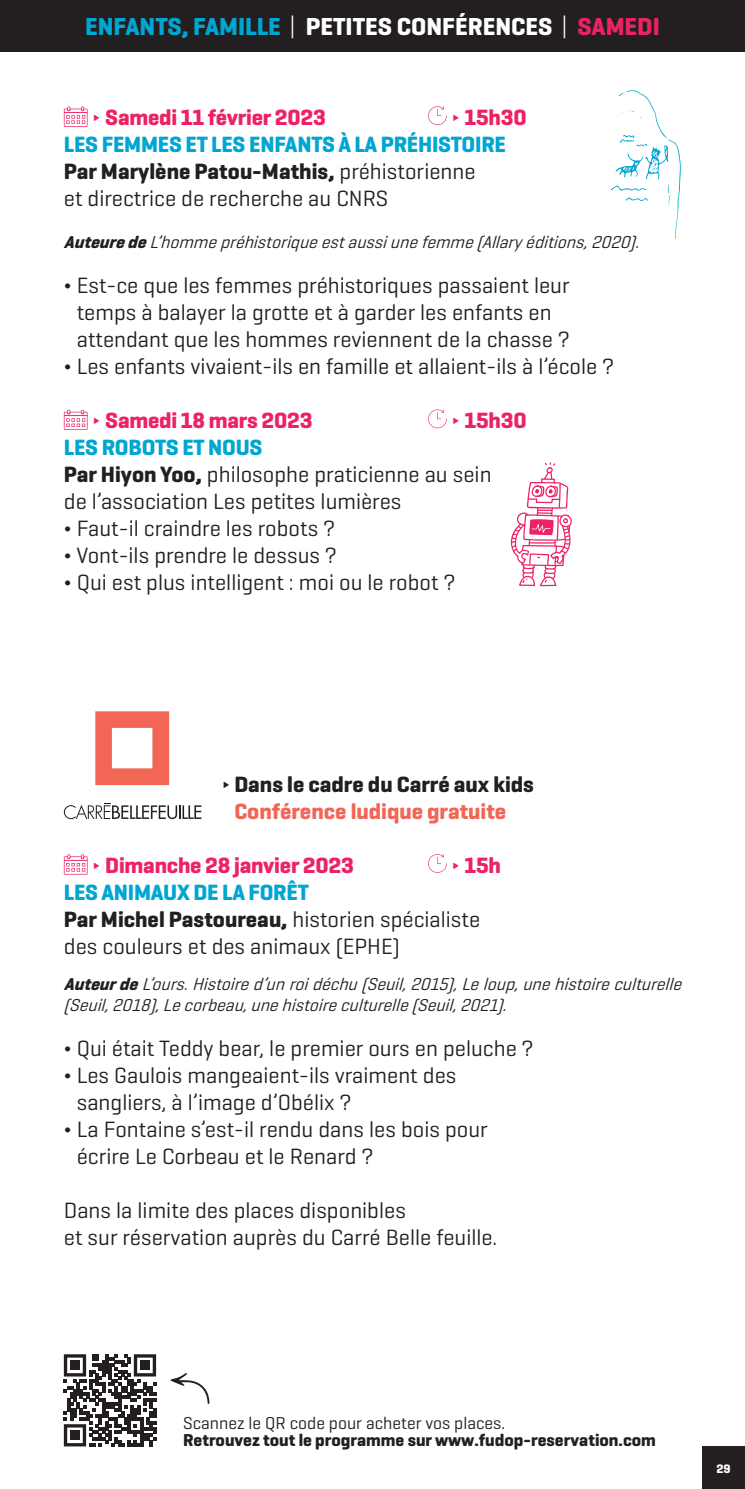
<style>
.page{position:relative;width:745px;height:1489px;background:#fff}
.page>*{position:absolute;margin:0;border:0;box-sizing:border-box;transform-origin:0 0}
.t1{font:700 25px "Geogrotesque";color:#fff}
.t2{font:22.5px/27px "Geogrotesque";color:#231f20}
.t3{font:700 22.5px "Geogrotesque";letter-spacing:-.01em;color:#ed2262}
.t4{font:700 22.5px/27px "Geogrotesque";color:#231f20}
.t5{font:italic 17.5px/21px "Geogrotesque";color:#231f20}
.t6{font:700 17.5px "Geogrotesque";color:#231f20}
.t7{font:17.5px "Geogrotesque";color:#231f20}
.t8{font:700 12.5px "Geogrotesque";color:#fff}
.s1{color:#00a6d2}
.s2{font-weight:300}
.s3{color:#ed2262}
.s4{font-weight:400}
.s5{font-weight:700;color:#ed2262}
.s6{font-weight:700;color:#00a6d2}
.s7{font-weight:700}
.s8{color:#f26656}
</style>
<div class="page">
<svg style="left:170px;top:1373px;width:39px;height:30px"></svg>
<svg style="left:64px;top:1354px;width:92px;height:92px"></svg>
<div style="left:70px;top:1360px;width:10px;height:9px;background:#231f20"></div>
<div style="left:140px;top:1360px;width:10px;height:9px;background:#231f20"></div>
<div style="left:70px;top:1430px;width:10px;height:9px;background:#231f20"></div>
<div style="left:0;top:0;width:744px;height:52px;background:#231f20"></div>
<svg style="left:64px;top:106px;width:23px;height:21px"></svg>
<svg style="left:428px;top:106px;width:18px;height:19px"></svg>
<svg style="left:64px;top:409px;width:23px;height:21px"></svg>
<svg style="left:428px;top:409px;width:18px;height:19px"></svg>
<svg style="left:95px;top:711px;width:74px;height:74px"></svg>
<svg style="left:64px;top:803px;width:137px;height:16px"></svg>
<svg style="left:64px;top:854px;width:23px;height:20px"></svg>
<svg style="left:428px;top:854px;width:18px;height:18px"></svg>
<svg style="left:510px;top:462px;width:62px;height:124px"></svg>
<svg style="left:610px;top:90px;width:70px;height:149px"></svg>
<div style="left:701px;top:1446px;width:43px;height:42px;background:#231f20"></div>
<p class="t1" style="left:85px;top:11px;width:576px"><span class="s1">ENFANTS, FAMILLE</span> <span class="s2">|</span> PETITES CONFÉRENCES <span class="s2">|</span> <span class="s3">SAMEDI</span></p>
<p class="t3" style="left:92px;top:103px;width:235px"><span class="s4">∂</span> Samedi 11 février 2023</p>
<p class="t2" style="left:64px;top:103px;width:464px;text-indent:387px"><span class="s3">∂</span> <span class="s5">15h30<br></span><span class="s6">LES FEMMES ET LES ENFANTS À LA PRÉHISTOIRE<br></span><span class="s7">Par Marylène Patou-Mathis,</span> préhistorienne<br>et directrice de recherche au CNRS</p>
<p class="t5" style="left:64px;top:231px;width:581px"><span class="s7">Auteurede</span>L’hommepréhistoriqueestaussiunefemme(Allaryéditions,2020).</p>
<p class="t2" style="left:64px;top:271px;width:507px">¬ Est-ce que les femmes préhistoriques passaient leur</p>
<p class="t2" style="left:77px;top:298px;width:476px">temps à balayer la grotte et à garder les enfants en</p>
<p class="t2" style="left:77px;top:325px;width:494px">attendant que les hommes reviennent de la chasse ?</p>
<p class="t2" style="left:64px;top:352px;width:551px">¬ Les enfants vivaient-ils en famille et allaient-ils à l’école ?</p>
<p class="t3" style="left:92px;top:406px;width:222px"><span class="s4">∂</span> Samedi 18 mars 2023</p>
<p class="t3" style="left:451px;top:406px;width:77px"><span class="s4">∂</span> 15h30</p>
<p class="t2" style="left:64px;top:433px;width:429px"><span class="s6">LES ROBOTS ET NOUS<br></span><span class="s7">Par Hiyon Yoo,</span> philosophe praticienne au sein de l’association Les petites lumières<br>¬ Faut-il craindre les robots ?<br>¬ Vont-ils prendre le dessus ?<br>¬ Qui est plus intelligent : moi ou le robot ?</p>
<p class="t4" style="left:234px;top:770px;width:301px;text-indent:-13px"><span class="s4">∂</span> Dans le cadre du Carré aux kids<br><span class="s8">Conférence ludique gratuite</span></p>
<p class="t3" style="left:92px;top:851px;width:263px"><span class="s4">∂</span> Dimanche 28 janvier 2023</p>
<p class="t3" style="left:451px;top:851px;width:51px"><span class="s4">∂</span> 15h</p>
<p class="t2" style="left:64px;top:878px;width:417px"><span class="s6">LES ANIMAUX DE LA FORÊT<br></span><span class="s7">Par Michel Pastoureau,</span> historien spécialiste des couleurs et des animaux (EPHE)</p>
<p class="t5" style="left:64px;top:972px;width:624px"><span class="s7">Auteurde</span>L’ours.Histoired’unroidéchu(Seuil,2015),Leloup,unehistoireculturelle (Seuil,2018),Lecorbeau,unehistoireculturelle(Seuil,2021).</p>
<p class="t2" style="left:64px;top:1034px;width:470px">¬ Qui était Teddy bear, le premier ours en peluche ?</p>
<p class="t2" style="left:64px;top:1061px;width:394px">¬ Les Gaulois mangeaient-ils vraiment des</p>
<p class="t2" style="left:77px;top:1088px;width:276px">sangliers, à l’image d’Obélix ?</p>
<p class="t2" style="left:64px;top:1115px;width:425px">¬ La Fontaine s’est-il rendu dans les bois pour</p>
<p class="t2" style="left:77px;top:1142px;width:298px">écrire Le Corbeau et le Renard ?</p>
<p class="t2" style="left:64px;top:1196px;width:434px">Dans la limite des places disponibles<br>et sur réservation auprès du Carré Belle feuille.</p>
<p class="t7" style="left:183px;top:1411px;width:323px">Scannez le QR code pour acheter vos places.</p>
<p class="t6" style="left:183px;top:1429px;width:474px">Retrouvez tout le programme sur www.fudop-reservation.com</p>
<p class="t8" style="left:716px;top:1460px;width:16px">29</p>
</div>
